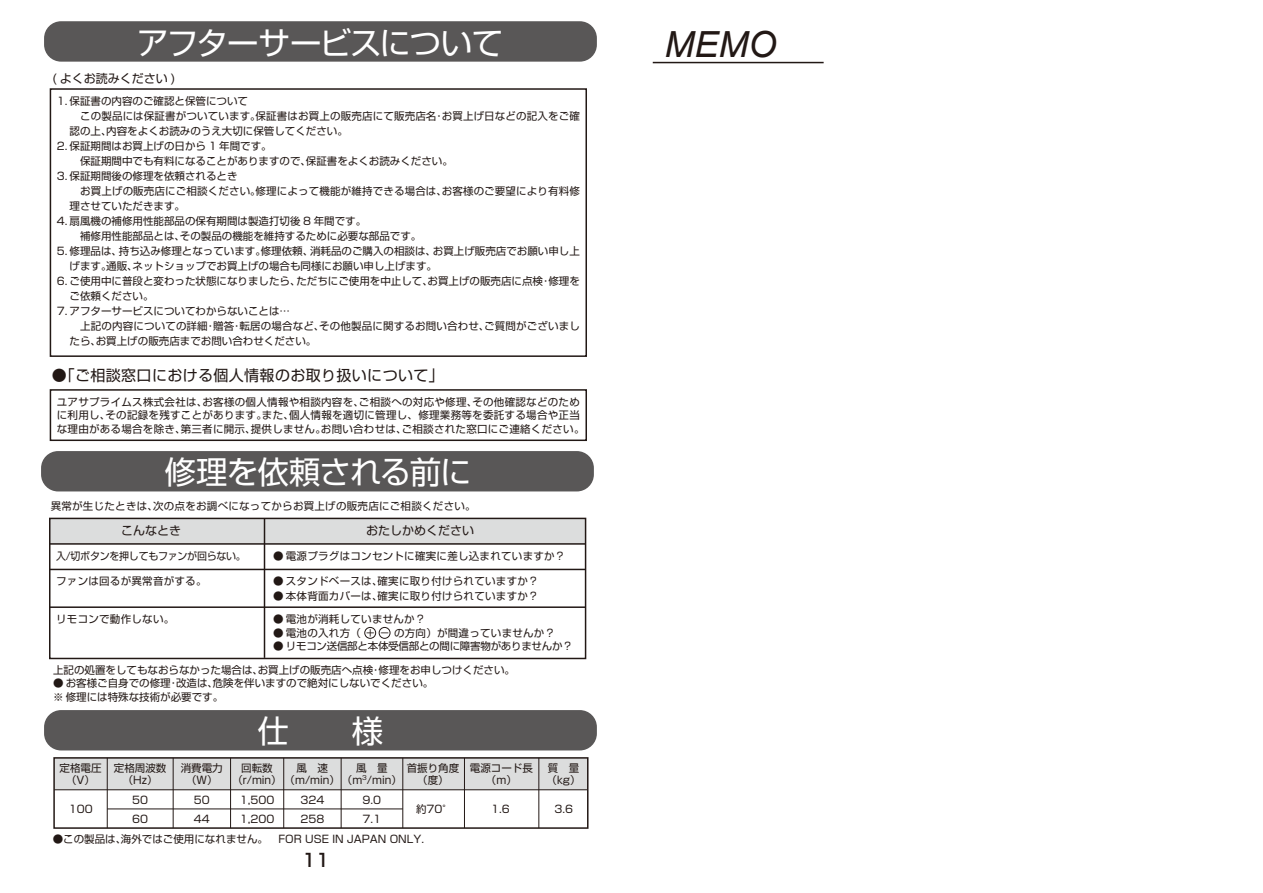
<style>
.page{position:relative;width:1263px;height:893px;background:#fff}
.page>*{position:absolute;margin:0;border:0;box-sizing:border-box;transform-origin:0 0}
.t1{font:italic 36px "Arial";color:#221815}
.t2{font:31.5px "Shin Go Pro";letter-spacing:-.03em;color:#fff}
.t3{font:500 18px "Shin Go Pro";color:#221815}
.t4{font:15px "Shin Go Pro";letter-spacing:.025em;color:#221815}
.t5{font:12px "Shin Go Pro";color:#221815}
.t6{font:10.5px/15px "Shin Go Pro";color:#221815}
.t7{font:10.5px/13.5px "Shin Go Pro";letter-spacing:.025em;color:#221815}
.t8{font:10.5px "Shin Go Pro";letter-spacing:-.025em;color:#221815}
.t9{font:10.5px "Shin Go Pro";letter-spacing:-.025em;color:#221815;scale:.95 1}
</style>
<div class="page">
<div style="left:54px;top:758px;width:533px;height:32px;background:#dcdddd"></div>
<div style="left:53px;top:757px;width:535px;height:72px;border:2px solid #221815"></div>
<hr style="left:54px;top:789px;width:533px;height:1px;background:#221815">
<hr style="left:107px;top:808px;width:296px;height:1px;background:#221815">
<hr style="left:464px;top:758px;width:1px;height:70px;background:#221815">
<hr style="left:107px;top:758px;width:1px;height:70px;background:#221815">
<hr style="left:173px;top:758px;width:1px;height:70px;background:#221815">
<hr style="left:230px;top:758px;width:1px;height:70px;background:#221815">
<hr style="left:283px;top:758px;width:1px;height:70px;background:#221815">
<hr style="left:341px;top:758px;width:1px;height:70px;background:#221815">
<hr style="left:402px;top:758px;width:1px;height:70px;background:#221815">
<hr style="left:538px;top:758px;width:1px;height:70px;background:#221815">
<div style="left:44px;top:21px;width:553px;height:41px;background:#595757;border-radius:17px"></div>
<div style="left:44px;top:710px;width:553px;height:40px;background:#595757;border-radius:17px"></div>
<div style="left:50px;top:88px;width:537px;height:269px;border:2px solid #221815"></div>
<div style="left:50px;top:389px;width:537px;height:52px;border:2px solid #221815"></div>
<div style="left:41px;top:451px;width:553px;height:40px;background:#595757;border-radius:17px"></div>
<div style="left:50px;top:518px;width:536px;height:26px;background:#dcdddd"></div>
<div style="left:49px;top:518px;width:537px;height:141px;border:2px solid #221815"></div>
<hr style="left:50px;top:543px;width:536px;height:2px;background:#221815">
<hr style="left:50px;top:569px;width:536px;height:1px;background:#221815">
<hr style="left:264px;top:518px;width:1px;height:140px;background:#221815">
<div style="left:364px;top:627px;width:12px;height:12px;border:1px solid #221815;border-radius:50%"></div>
<div style="left:379px;top:627px;width:11px;height:12px;border:1px solid #221815;border-radius:50%"></div>
<hr style="left:50px;top:606px;width:536px;height:2px;background:#221815">
<hr style="left:653px;top:62px;width:171px;height:1px;background:#221815">
<h2 class="t2" style="left:137px;top:17px;width:368px">アフターサービスについて</h2>
<p class="t5" style="left:52px;top:69px;width:124px">( よくお読みください )</p>
<p class="t6" style="left:70px;top:92px;width:512px;text-indent:-13px">1. 保証書の内容のご確認と保管について<br>　この製品には保証書がついています。保証書はお買上の販売店にて販売店名･お買上げ日などの記入をご確認の上、内容をよくお読みのうえ大切に保管してください。</p>
<p class="t6" style="left:70px;top:137px;width:385px;text-indent:-13px">2. 保証期間はお買上げの日から 1 年間です。<br>　保証期間中でも有料になることがありますので､保証書をよくお読みください。</p>
<p class="t6" style="left:70px;top:167px;width:512px;text-indent:-13px">3. 保証期間後の修理を依頼されるとき<br>　お買上げの販売店にご相談ください。修理によって機能が維持できる場合は､お客様のご要望により有料修理させていただきます。</p>
<p class="t6" style="left:70px;top:212px;width:353px;text-indent:-13px">4. 扇風機の補修用性能部品の保有期間は製造打切後 8 年間です。<br>　補修用性能部品とは､その製品の機能を維持するために必要な部品です。</p>
<p class="t6" style="left:70px;top:242px;width:512px;text-indent:-13px">5. 修理品は、持ち込み修理となっています。修理依頼、消耗品のご購入の相談は、お買上げ販売店でお願い申し上げます。通販、ネットショップでお買上げの場合も同様にお願い申し上げます。</p>
<p class="t6" style="left:70px;top:272px;width:512px;text-indent:-13px">6. ご使用中に普段と変わった状態になりましたら、ただちにご使用を中止して､お買上げの販売店に点検･修理をご依頼ください。</p>
<p class="t6" style="left:70px;top:302px;width:512px;text-indent:-13px">7. アフターサービスについてわからないことは…<br>　上記の内容についての詳細･贈答･転居の場合など､その他製品に関するお問い合わせ､ご質問がございましたら､お買上げの販売店までお問い合わせください。</p>
<h3 class="t4" style="left:52px;top:363px;width:386px">●｢ご相談窓口における個人情報のお取り扱いについて｣</h3>
<p class="t7" style="left:57px;top:393px;width:529px">ユアサプライムス株式会社は､お客様の個人情報や相談内容を､ご相談への対応や修理､その他確認などのために利用し､その記録を残すことがあります。また､個人情報を適切に管理し、修理業務等を委託する場合や正当な理由がある場合を除き､第三者に開示、提供しません。お問い合わせは、ご相談された窓口にご連絡ください。</p>
<h2 class="t2" style="left:165px;top:446px;width:308px">修理を依頼される前に</h2>
<p class="t7" style="left:51px;top:498px;width:426px">異常が生じたときは､次の点をお調べになってからお買上げの販売店にご相談ください。</p>
<p class="t5" style="left:121px;top:521px;width:61px">こんなとき</p>
<p class="t5" style="left:366px;top:521px;width:110px">おたしかめください</p>
<p class="t9" style="left:56px;top:547px;width:201px">入/切ボタンを押してもファンが回らない。</p>
<p class="t7" style="left:273px;top:547px;width:294px">● 電源プラグはコンセントに確実に差し込まれていますか？</p>
<p class="t7" style="left:56px;top:573px;width:152px">ファンは回るが異常音がする。</p>
<p class="t7" style="left:273px;top:573px;width:267px">● スタンドベースは、確実に取り付けられていますか？</p>
<p class="t7" style="left:273px;top:588px;width:267px">● 本体背面カバーは、確実に取り付けられていますか？</p>
<p class="t7" style="left:56px;top:611px;width:120px">リモコンで動作しない。</p>
<p class="t7" style="left:273px;top:611px;width:154px">● 電池が消耗していませんか？</p>
<p class="t7" style="left:273px;top:625px;width:284px">● 電池の入れ方（ ＋ － の方向）が間違っていませんか？</p>
<p class="t8" style="left:273px;top:638px;width:301px">● リモコン送信部と本体受信部との間に障害物がありませんか？</p>
<p class="t6" style="left:53px;top:661px;width:463px">上記の処置をしてもなおらなかった場合は､お買上げの販売店へ点検･修理をお申しつけください。</p>
<p class="t6" style="left:53px;top:675px;width:382px;line-height:13.5px">● お客様ご自身での修理･改造は､危険を伴いますので絶対にしないでください。※ 修理には特殊な技術が必要です。</p>
<h2 class="t2" style="left:257px;top:705px;width:127px">仕　　様</h2>
<p class="t6" style="left:407px;top:760px;width:54px;line-height:12px;text-align:center">首振り角度（度）</p>
<p class="t6" style="left:547px;top:760px;width:36px;line-height:12px">質　量（kg）</p>
<p class="t6" style="left:60px;top:760px;width:44px;line-height:12px;text-align:center">定格電圧（V）</p>
<p class="t6" style="left:114px;top:760px;width:54px;line-height:12px;text-align:center">定格周波数（Hz）</p>
<p class="t6" style="left:181px;top:760px;width:43px;line-height:12px;text-align:center">消費電力（W）</p>
<p class="t6" style="left:232px;top:760px;width:171px;line-height:12px;text-indent:9px">回転数<br>（r/min）（m/min）（m<sup>3</sup>/min）</p>
<p class="t6" style="left:297px;top:759px;width:33px">風　速</p>
<p class="t6" style="left:356px;top:759px;width:33px">風　量</p>
<p class="t6" style="left:470px;top:760px;width:64px;line-height:12px;text-align:center">電源コード長（m）</p>
<p class="t6" style="left:132px;top:789px;width:17px;line-height:19.2px">50<br>60</p>
<p class="t6" style="left:194px;top:789px;width:17px;line-height:19.2px">50<br>44</p>
<p class="t6" style="left:240px;top:789px;width:36px;line-height:19.2px">1,500<br>1,200</p>
<p class="t6" style="left:300px;top:789px;width:25px;line-height:19.2px">324<br>258</p>
<p class="t6" style="left:363px;top:789px;width:20px;line-height:19.2px">9.0<br>7.1</p>
<p class="t6" style="left:69px;top:800px;width:25px">100</p>
<p class="t6" style="left:416px;top:800px;width:38px">約70°</p>
<p class="t6" style="left:491px;top:800px;width:20px">1.6</p>
<p class="t6" style="left:555px;top:800px;width:20px">3.6</p>
<p class="t6" style="left:53px;top:830px;width:373px">●この製品は､海外ではご使用になれません。　FOR USE IN JAPAN ONLY.</p>
<h3 class="t3" style="left:302px;top:845px;width:29px">11</h3>
<h1 class="t1" style="left:664px;top:21px;width:113px">MEMO</h1>
</div>
